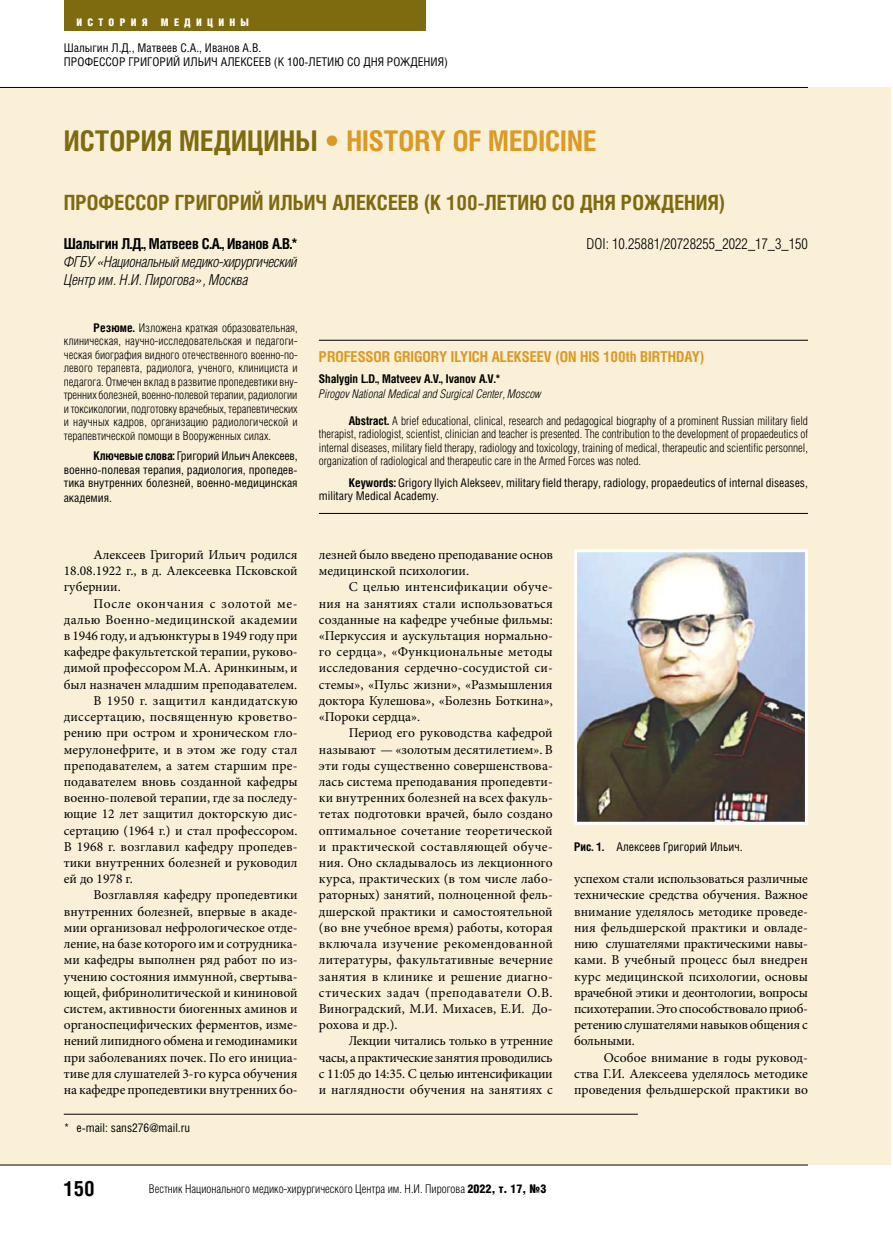
<style>
.page{position:relative;width:893px;height:1234px;background:#fff}
.page>*{position:absolute;margin:0;border:0;box-sizing:border-box;transform-origin:0 0}
.article_title{font:700 28.5px "Helios Cond";color:#da9a23}
.article_title-2{font:700 21px "Helios Cond";color:#7e6b10}
.t1{font:700 21px "Helios Cond";color:#000}
.author_institution{font:italic 300 15px/18px "Helios Cond";letter-spacing:-.02em;color:#000}
.article_title_lat{font:700 15px "Helios Cond";color:#da9a23}
.author_name{font:700 15px "Helios Cond";letter-spacing:-.02em;color:#000}
.author_institution_copy{font:300 15px "Helios Cond";color:#000}
.main_text_material{font:13.5px/16.2px "Minion Pro";color:#000;text-align:justify}
.Abstract{font:300 12px/13.5px "Helios Cond";color:#000;text-align:justify}
.Abstract_lat{font:300 12px/13.5px "Helios Cond";color:#000;text-align:justify}
.keywords{font:12px/13.5px "Helios Cond";color:#000;text-align:justify}
.keywords_lat{font:12px/13.5px "Helios Cond";color:#000}
.author_institution_lat{font:italic 300 12px "Helios Cond";color:#000}
.author_name_lat{font:700 12px "Helios Cond";color:#000}
.ris_name{font:12px "Helios Cond";color:#000}
.references_rule{font:12px "Helios Cond";color:#000}
.t2{font:900 10.5px "Helios Cond";letter-spacing:.5em;color:#fff}
.s1{color:#7e6b10}
.s2{font-weight:700}
.s3{font-weight:900}
</style>
<div class="page">
<div style="left:0;top:87px;width:891px;height:1077px;background:#faf0d8"></div>
<hr style="left:0;top:1164px;width:808px;height:1px;background:#000">
<hr style="left:0;top:87px;width:808px;height:1px;background:#000">
<div style="left:64px;top:0;width:361px;height:30px;background:#7e6b10"></div>
<hr style="left:64px;top:1113px;width:574px;height:1px;background:#000">
<hr style="left:319px;top:340px;width:489px;height:1px;background:#000">
<hr style="left:319px;top:513px;width:489px;height:1px;background:#000">
<img style="left:578px;top:553px;width:226px;height:267px">
<div style="left:574px;top:549px;width:234px;height:275px;border:3px solid #fff"></div>
<p class="t2" style="left:77px;top:16px;width:73px">ИСТОРИЯ</p>
<p class="t2" style="left:161px;top:16px;width:90px">МЕДИЦИНЫ</p>
<p class="keywords" style="left:64px;top:41px;width:199px">Шалыгин Л.Д., Матвеев С.А., Иванов А.В.</p>
<p class="keywords" style="left:64px;top:55px;width:386px">ПРОФЕССОР ГРИГОРИЙ ИЛЬИЧ АЛЕКСЕЕВ (К 100-ЛЕТИЮ СО ДНЯ РОЖДЕНИЯ)</p>
<p class="article_title" style="left:64px;top:123px;width:534px"><span class="s1">ИСТОРИЯ МЕДИЦИНЫ</span> • HISTORY OF MEDICINE</p>
<p class="article_title-2" style="left:64px;top:190px;width:663px">ПРОФЕССОР ГРИГОРИЙ ИЛЬИЧ АЛЕКСЕЕВ (К 100-ЛЕТИЮ СО ДНЯ РОЖДЕНИЯ)</p>
<p class="author_name" style="left:64px;top:234px;width:235px">Шалыгин Л.Д., Матвеев С.А., Иванов А.В.*</p>
<p class="author_institution" style="left:64px;top:252px;width:235px">ФГБУ «Национальный медико-хирургический<br>Центр им. Н.И. Пирогова», Москва</p>
<p class="Abstract" style="left:64px;top:320px;width:235px;text-indent:30px"><span class="s2">Резюме.</span> Изложена краткая образовательная, клиническая, научно-исследовательская и педагоги&shy;ческая биография видного отечественного военно-по&shy;левого терапевта, радиолога, ученого, клинициста и педагога. Отмечен вклад в развитие пропедевтики вну&shy;тренних болезней, военно-полевой терапии, радиологии и токсикологии, подготовку врачебных, терапевтических и научных кадров, организацию радиологической и терапевтической помощи в Вооруженных силах.</p>
<p class="keywords" style="left:64px;top:449px;width:235px;text-indent:30px"><span class="s2">Ключевые слова:</span> Григорий Ильич Алексеев, военно-полевая терапия, радиология, пропедев&shy;тика внутренних болезней, военно-медицинская</p>
<p class="keywords" style="left:64px;top:491px;width:50px">академия.</p>
<p class="author_institution_copy" style="left:587px;top:235px;width:223px">DOI: 10.25881/20728255_2022_17_3_150</p>
<p class="article_title_lat" style="left:319px;top:347px;width:387px">PROFESSOR GRIGORY ILYICH ALEKSEEV (ON HIS 100th BIRTHDAY)</p>
<p class="author_name_lat" style="left:319px;top:372px;width:183px">Shalygin L.D., Matveev A.V., Ivanov A.V.*</p>
<p class="author_institution_lat" style="left:319px;top:387px;width:224px">Pirogov National Medical and Surgical Center, Moscow</p>
<p class="Abstract_lat" style="left:319px;top:413px;width:491px;text-indent:30px"><span class="s2">Abstract.</span> A brief educational, clinical, research and pedagogical biography of a prominent Russian military field therapist, radiologist, scientist, clinician and teacher is presented. The contribution to the development of propaedeutics of internal diseases, military field therapy, radiology and toxicology, training of medical, therapeutic and scientific personnel, organization of radiological and therapeutic care in the Armed Forces was noted.</p>
<p class="keywords_lat" style="left:319px;top:475px;width:491px;text-indent:30px"><span class="s2">Keywords:</span> Grigory Ilyich Alekseev, military field therapy, radiology, propaedeutics of internal diseases, military Medical Academy.</p>
<p class="main_text_material" style="left:64px;top:547px;width:235px;text-indent:30px">Алексеев Григорий Ильич родился 18.08.1922 г., в д. Алексеевка Псковской губернии.</p>
<p class="main_text_material" style="left:64px;top:595px;width:235px;text-indent:30px">После окончания с золотой ме&shy;далью Военно-медицинской академии в 1946 году, и адъюнктуры в 1949 году при кафедре факультетской терапии, руково&shy;димой профессором М.А. Аринкиным, и был назначен младшим преподавателем.</p>
<p class="main_text_material" style="left:64px;top:693px;width:235px;text-indent:30px">В 1950 г. защитил кандидатскую диссертацию, посвященную кроветво&shy;рению при остром и хроническом гло&shy;мерулонефрите, и в этом же году стал преподавателем, а затем старшим пре&shy;подавателем вновь созданной кафедры военно-полевой терапии, где за последу&shy;ющие 12 лет защитил докторскую дис&shy;сертацию (1964 г.) и стал профессором.<br>В 1968 г. возглавил кафедру пропедев&shy;тики внутренних болезней и руководил ей до 1978 г.</p>
<p class="main_text_material" style="left:64px;top:887px;width:235px;text-indent:30px">Возглавляя кафедру пропедевтики внутренних болезней, впервые в акаде&shy;мии организовал нефрологическое отде&shy;ление, на базе которого им и сотрудника&shy;ми кафедры выполнен ряд работ по из&shy;учению состояния иммунной, свертыва&shy;ющей, фибринолитической и кининовой систем, активности биогенных аминов и органоспецифических ферментов, изме&shy;нений липидного обмена и гемодинамики при заболеваниях почек. По его инициа&shy;тиве для слушателей 3-го курса обучения на кафедре пропедевтики внутренних бо-</p>
<p class="references_rule" style="left:64px;top:1119px;width:128px">* е-mail: sans276@mail.ru</p>
<p class="main_text_material" style="left:319px;top:547px;width:236px">лезней было введено преподавание основ медицинской психологии.</p>
<p class="main_text_material" style="left:319px;top:579px;width:235px;text-indent:30px">С целью интенсификации обуче&shy;ния на занятиях стали использоваться созданные на кафедре учебные фильмы: «Перкуссия и аускультация нормально&shy;го сердца», «Функциональные методы исследования сердечно-сосудистой си&shy;стемы», «Пульс жизни», «Размышления доктора Кулешова», «Болезнь Боткина», «Пороки сердца».</p>
<p class="main_text_material" style="left:319px;top:725px;width:236px;text-indent:30px">Период его руководства кафедрой называют — «золотым десятилетием». В эти годы существенно совершенствова&shy;лась система преподавания пропедевти&shy;ки внутренних болезней на всех факуль&shy;тетах подготовки врачей, было создано оптимальное сочетание теоретической и практической составляющей обуче&shy;ния. Оно складывалось из лекционного курса, практических (в том числе лабо&shy;раторных) занятий, полноценной фель&shy;дшерской практики и самостоятельной (во вне учебное время) работы, которая включала изучение рекомендованной литературы, факультативные вечерние занятия в клинике и решение диагно&shy;стических задач (преподаватели О.В.<br>Виноградский, М.И. Михасев, Е.И. До&shy;рохова и др.).</p>
<p class="main_text_material" style="left:319px;top:1033px;width:235px;text-indent:30px">Лекции читались только в утренние часы, а практические занятия проводились с 11:05 до 14:35. С целью интенсификации и наглядности обучения на занятиях с</p>
<p class="t1" style="left:64px;top:1175px;width:33px">150</p>
<p class="Abstract" style="left:149px;top:1181px;width:399px">Вестник Национального медико-хирургического Центра им. Н.И. Пирогова <span class="s3">2022, т. 17, №3</span></p>
<p class="ris_name" style="left:574px;top:839px;width:170px"><span class="s2">Рис. 1.</span> Алексеев Григорий Ильич.</p>
<p class="main_text_material" style="left:574px;top:871px;width:235px">успехом стали использоваться различные технические средства обучения. Важное внимание уделялось методике проведе&shy;ния фельдшерской практики и овладе&shy;нию слушателями практическими навы&shy;ками. В учебный процесс был внедрен курс медицинской психологии, основы врачебной этики и деонтологии, вопросы психотерапии. Это способствовало приоб&shy;ретению слушателями навыков общения с больными.</p>
<p class="main_text_material" style="left:574px;top:1049px;width:235px;text-indent:30px">Особое внимание в годы руковод&shy;ства Г.И. Алексеева уделялось методике проведения фельдшерской практики во</p>
</div>
